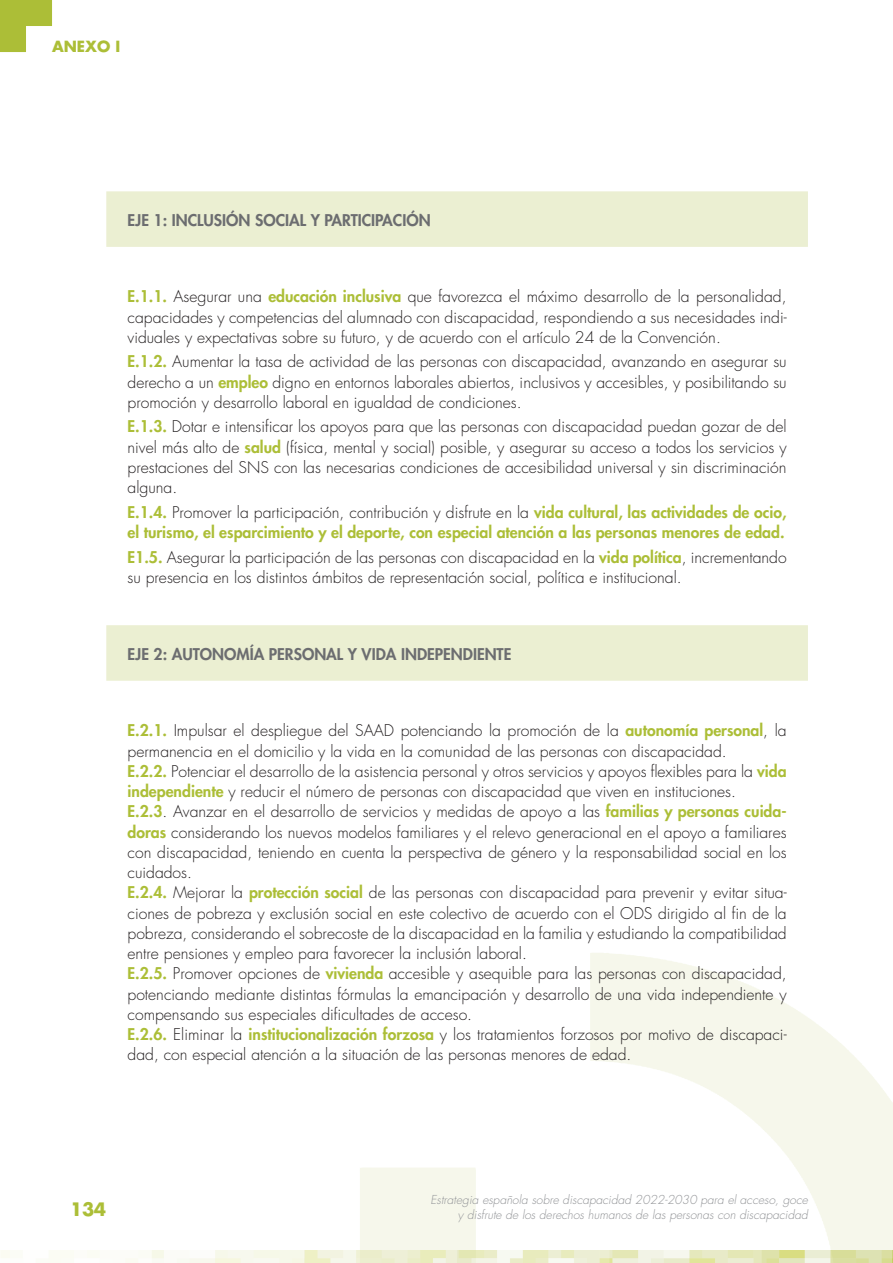
<style>
.page{position:relative;width:893px;height:1263px;background:#fff}
.page>*{position:absolute;margin:0;border:0;box-sizing:border-box;transform-origin:0 0}
.t1{font:700 18px "Futura Std";color:#acbe37}
.t2{font:300 15.75px/20.2px "Futura Std";color:#231f20;text-align:justify}
.t3{font:800 15.75px/20.2px "Futura Std";color:#acbe37}
.t4{font:800 15.75px "Futura Std";color:#6c6d70}
.t5{font:700 15px "Futura Std";color:#acbe37}
.t6{font:italic 300 12px "Futura Std";color:#939598}
.s1{font-weight:800;color:#acbe37}
.s2{font-weight:300;color:#231f20}
</style>
<div class="page">
<svg style="left:360px;top:953px;width:533px;height:297px"></svg>
<img style="left:1px;top:1250px;width:892px;height:13px">
<svg style="left:0;top:0;width:52px;height:52px"></svg>
<svg style="left:106px;top:191px;width:702px;height:490px"></svg>
<p class="t5" style="left:52px;top:36px;width:70px">ANEXO I</p>
<p class="t4" style="left:128px;top:210px;width:305px">EJE 1: INCLUSIÓN SOCIAL Y PARTICIPACIÓN</p>
<p class="t2" style="left:128px;top:287px;width:661px"><span class="s1">E.1.1.</span> Asegurar una <span class="s1">educación inclusiva</span> que favorezca el máximo desarrollo de la personalidad, capacidades y competencias del alumnado con discapacidad, respondiendo a sus necesidades indi&shy;viduales y expectativas sobre su futuro, y de acuerdo con el artículo 24 de la Convención.</p>
<p class="t2" style="left:128px;top:352px;width:661px"><span class="s1">E.1.2.</span> Aumentar la tasa de actividad de las personas con discapacidad, avanzando en asegurar su derecho a un <span class="s1">empleo</span> digno en entornos laborales abiertos, inclusivos y accesibles, y posibilitando su promoción y desarrollo laboral en igualdad de condiciones.</p>
<p class="t2" style="left:128px;top:417px;width:661px"><span class="s1">E.1.3.</span> Dotar e intensificar los apoyos para que las personas con discapacidad puedan gozar de del nivel más alto de <span class="s1">salud</span> (física, mental y social) posible, y asegurar su acceso a todos los servicios y prestaciones del SNS con las necesarias condiciones de accesibilidad universal y sin discriminación alguna.</p>
<p class="t3" style="left:128px;top:502px;width:661px">E.1.4. <span class="s2">Promover la participación, contribución y disfrute en la</span> vida cultural, las actividades de ocio, el turismo, el esparcimiento y el deporte, con especial atención a las personas menores de edad.</p>
<p class="t2" style="left:128px;top:547px;width:661px"><span class="s1">E1.5.</span> Asegurar la participación de las personas con discapacidad en la <span class="s1">vida política</span>, incrementando su presencia en los distintos ámbitos de representación social, política e institucional.</p>
<p class="t4" style="left:128px;top:644px;width:385px">EJE 2: AUTONOMÍA PERSONAL Y VIDA INDEPENDIENTE</p>
<p class="t2" style="left:128px;top:721px;width:661px"><span class="s1">E.2.1.</span> Impulsar el despliegue del SAAD potenciando la promoción de la <span class="s1">autonomía personal</span>, la permanencia en el domicilio y la vida en la comunidad de las personas con discapacidad.</p>
<p class="t2" style="left:128px;top:761px;width:661px"><span class="s1">E.2.2.</span> Potenciar el desarrollo de la asistencia personal y otros servicios y apoyos flexibles para la <span class="s1">vida independiente</span> y reducir el número de personas con discapacidad que viven en instituciones.</p>
<p class="t2" style="left:128px;top:802px;width:661px"><span class="s1">E.2.3</span>. Avanzar en el desarrollo de servicios y medidas de apoyo a las <span class="s1">familias y personas cuida&shy;doras</span> considerando los nuevos modelos familiares y el relevo generacional en el apoyo a familiares con discapacidad, teniendo en cuenta la perspectiva de género y la responsabilidad social en los cuidados.</p>
<p class="t2" style="left:128px;top:883px;width:661px"><span class="s1">E.2.4.</span> Mejorar la <span class="s1">protección social</span> de las personas con discapacidad para prevenir y evitar situa&shy;ciones de pobreza y exclusión social en este colectivo de acuerdo con el ODS dirigido al fin de la pobreza, considerando el sobrecoste de la discapacidad en la familia y estudiando la compatibilidad entre pensiones y empleo para favorecer la inclusión laboral.</p>
<p class="t2" style="left:128px;top:964px;width:661px"><span class="s1">E.2.5.</span> Promover opciones de <span class="s1">vivienda</span> accesible y asequible para las personas con discapacidad, potenciando mediante distintas fórmulas la emancipación y desarrollo de una vida independiente y compensando sus especiales dificultades de acceso.</p>
<p class="t2" style="left:128px;top:1025px;width:661px"><span class="s1">E.2.6.</span> Eliminar la <span class="s1">institucionalización forzosa</span> y los tratamientos forzosos por motivo de discapaci&shy;dad, con especial atención a la situación de las personas menores de edad.</p>
<p class="t6" style="left:430px;top:1192px;width:379px">Estrategia española sobre discapacidad 2022-2030 para el acceso, goce</p>
<p class="t1" style="left:70px;top:1197px;width:38px">134</p>
<p class="t6" style="left:458px;top:1207px;width:351px">y disfrute de los derechos humanos de las personas con discapacidad</p>
</div>
